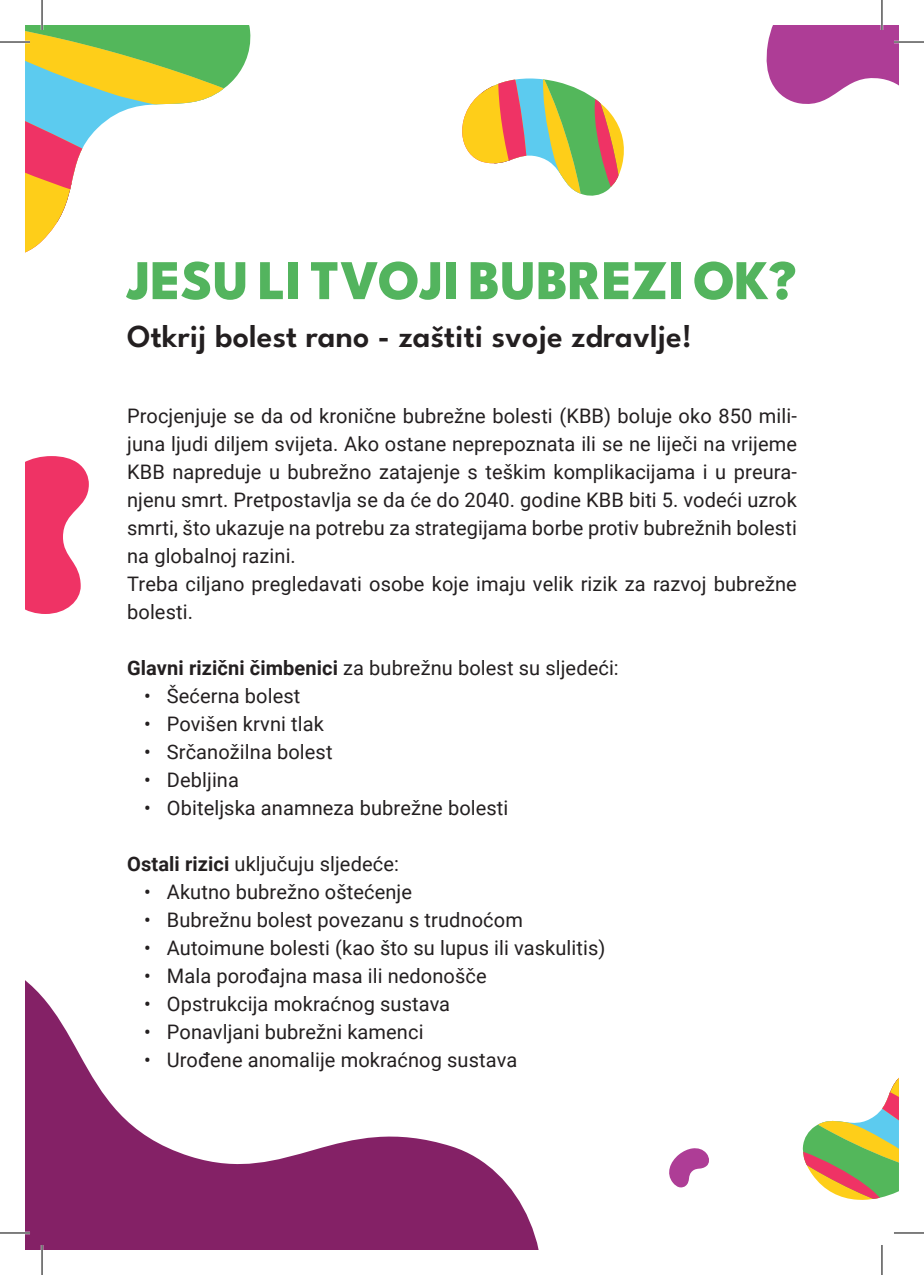
<style>
.page{position:relative;width:924px;height:1275px;background:#fff}
.page>*{position:absolute;margin:0;border:0;box-sizing:border-box;transform-origin:0 0}
.t1{font:800 56px "League Spartan";color:#53b45e}
.t2{font:600 32px "League Spartan";letter-spacing:.005em;color:#231f20}
.t3{font:20px/28px "Roboto";letter-spacing:.005em;color:#231f20}
.s1{font-weight:700}
</style>
<div class="page">
<svg style="left:25px;top:980px;width:514px;height:270px"></svg>
<svg style="left:25px;top:456px;width:64px;height:158px"></svg>
<svg style="left:766px;top:25px;width:132px;height:79px"></svg>
<svg style="left:669px;top:1148px;width:40px;height:40px"></svg>
<svg style="left:25px;top:25px;width:226px;height:227px"></svg>
<svg style="left:802px;top:1079px;width:96px;height:121px"></svg>
<svg style="left:462px;top:78px;width:162px;height:118px"></svg>
<hr style="left:0;top:41px;width:30px;height:2px;background:#fff">
<hr style="left:893px;top:41px;width:30px;height:2px;background:#fff">
<hr style="left:0;top:1231px;width:30px;height:3px;background:#fff">
<hr style="left:41px;top:0;width:2px;height:30px;background:#fff">
<hr style="left:41px;top:1245px;width:2px;height:30px;background:#fff">
<hr style="left:880px;top:0;width:2px;height:30px;background:#fff">
<hr style="left:0;top:42px;width:30px;height:1px;background:#000">
<hr style="left:893px;top:42px;width:30px;height:1px;background:#000">
<hr style="left:0;top:1232px;width:30px;height:1px;background:#000">
<hr style="left:893px;top:1232px;width:30px;height:1px;background:#000">
<hr style="left:42px;top:0;width:1px;height:30px;background:#000">
<hr style="left:42px;top:1245px;width:1px;height:30px;background:#000">
<hr style="left:881px;top:0;width:1px;height:30px;background:#000">
<hr style="left:881px;top:1245px;width:1px;height:30px;background:#000">
<h1 class="t1" style="left:127px;top:235px;width:670px">JESU LI TVOJI BUBREZI OK?</h1>
<h2 class="t2" style="left:127px;top:312px;width:566px">Otkrij bolest rano - zaštiti svoje zdravlje!</h2>
<p class="t3" style="left:127px;top:401px;width:671px">Procjenjuje se da od kronične bubrežne bolesti (KBB) boluje oko 850 mili&shy;juna ljudi diljem svijeta. Ako ostane neprepoznata ili se ne liječi na vrijeme KBB napreduje u bubrežno zatajenje s teškim komplikacijama i u preura&shy;njenu smrt. Pretpostavlja se da će do 2040. godine KBB biti 5. vodeći uzrok smrti, što ukazuje na potrebu za strategijama borbe protiv bubrežnih bolesti na globalnoj razini.<br>Treba ciljano pregledavati osobe koje imaju velik rizik za razvoj bubrežne bolesti.</p>
<p class="t3" style="left:127px;top:653px;width:493px"><span class="s1">Glavni rizični čimbenici</span> za bubrežnu bolest su sljedeći:</p>
<p class="t3" style="left:144px;top:681px;width:158px">• Šećerna bolest</p>
<p class="t3" style="left:144px;top:709px;width:181px">• Povišen krvni tlak</p>
<p class="t3" style="left:144px;top:737px;width:190px">• Srčanožilna bolest</p>
<p class="t3" style="left:144px;top:765px;width:96px">• Debljina</p>
<p class="t3" style="left:144px;top:793px;width:365px">• Obiteljska anamneza bubrežne bolesti</p>
<p class="t3" style="left:127px;top:849px;width:273px"><span class="s1">Ostali rizici</span> uključuju sljedeće:</p>
<p class="t3" style="left:144px;top:877px;width:269px">• Akutno bubrežno oštećenje</p>
<p class="t3" style="left:144px;top:905px;width:380px">• Bubrežnu bolest povezanu s trudnoćom</p>
<p class="t3" style="left:144px;top:933px;width:462px">• Autoimune bolesti (kao što su lupus ili vaskulitis)</p>
<p class="t3" style="left:144px;top:961px;width:344px">• Mala porođajna masa ili nedonošče</p>
<p class="t3" style="left:144px;top:989px;width:307px">• Opstrukcija mokraćnog sustava</p>
<p class="t3" style="left:144px;top:1017px;width:281px">• Ponavljani bubrežni kamenci</p>
<p class="t3" style="left:144px;top:1045px;width:374px">• Urođene anomalije mokraćnog sustava</p>
</div>
